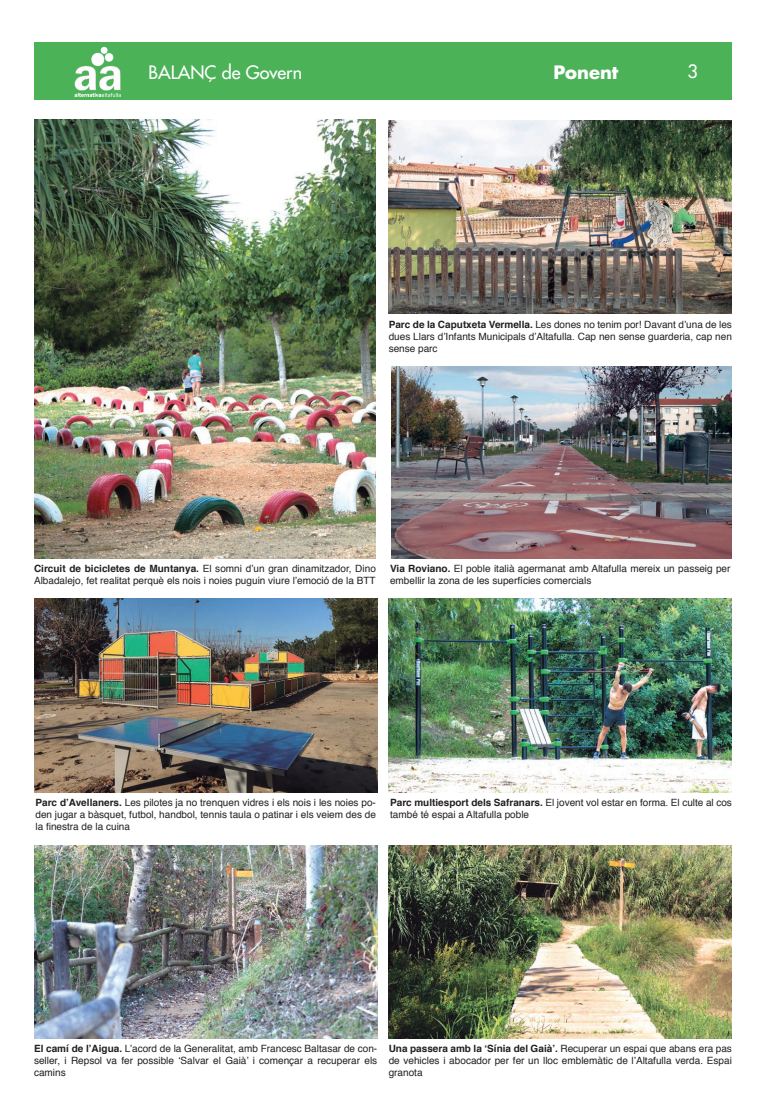
<style>
.page{position:relative;width:766px;height:1106px;background:#fff}
.page>*{position:absolute;margin:0;border:0;box-sizing:border-box;transform-origin:0 0}
.t1{font:18px "Futura";color:#fff}
.t2{font:700 18px "Futura";color:#fff}
.t3{font:10px/12px "Helvetica";color:#231f20;text-align:justify}
.s1{font-weight:700}
</style>
<div class="page">
<div style="left:34px;top:42px;width:697px;height:58px;background:#4bb258"></div>
<img style="left:74px;top:46px;width:47px;height:51px">
<img style="left:34px;top:599px;width:343px;height:193px">
<img style="left:34px;top:845px;width:343px;height:193px">
<img style="left:388px;top:120px;width:343px;height:193px">
<img style="left:391px;top:367px;width:340px;height:191px">
<img style="left:388px;top:599px;width:343px;height:193px">
<img style="left:388px;top:845px;width:343px;height:193px">
<img style="left:34px;top:119px;width:342px;height:439px">
<h1 class="t1" style="left:148px;top:60px;width:155px">BALANÇ de Govern</h1>
<h1 class="t2" style="left:553px;top:59px;width:67px">Ponent</h1>
<h1 class="t1" style="left:687px;top:60px;width:12px">3</h1>
<p class="t3" style="left:388px;top:318px;width:344px"><span class="s1">Parc de la Caputxeta Vermella.</span> Les dones no tenim por! Davant d’una de les dues Llars d’Infants Municipals d’Altafulla. Cap nen sense guarderia, cap nen sense parc</p>
<p class="t3" style="left:34px;top:562px;width:343px"><span class="s1">Circuit de bicicletes de Muntanya.</span> El somni d’un gran dinamitzador, Dino<br>Albadalejo, fet realitat perquè els nois i noies puguin viure l’emoció de la BTT</p>
<p class="t3" style="left:390px;top:563px;width:342px"><span class="s1">Via Roviano.</span> El poble italià agermanat amb Altafulla mereix un passeig per embellir la zona de les superfícies comercials</p>
<p class="t3" style="left:35px;top:796px;width:342px"><span class="s1">Parc d’Avellaners.</span> Les pilotes ja no trenquen vidres i els nois i les noies po&shy;den jugar a bàsquet, futbol, handbol, tennis taula o patinar i els veiem des de la finestra de la cuina</p>
<p class="t3" style="left:390px;top:796px;width:343px"><span class="s1">Parc multiesport dels Safranars.</span> El jovent vol estar en forma. El culte al cos també té espai a Altafulla poble</p>
<p class="t3" style="left:34px;top:1042px;width:344px"><span class="s1">El camí de l’Aigua.</span> L’acord de la Generalitat, amb Francesc Baltasar de con&shy;seller, i Repsol va fer possible ‘Salvar el Gaià’ i començar a recuperar els camins</p>
<p class="t3" style="left:388px;top:1042px;width:344px"><span class="s1">Una passera amb la ‘Sínia del Gaià’.</span> Recuperar un espai que abans era pas de vehicles i abocador per fer un lloc emblemàtic de l’Altafulla verda. Espai granota</p>
</div>
